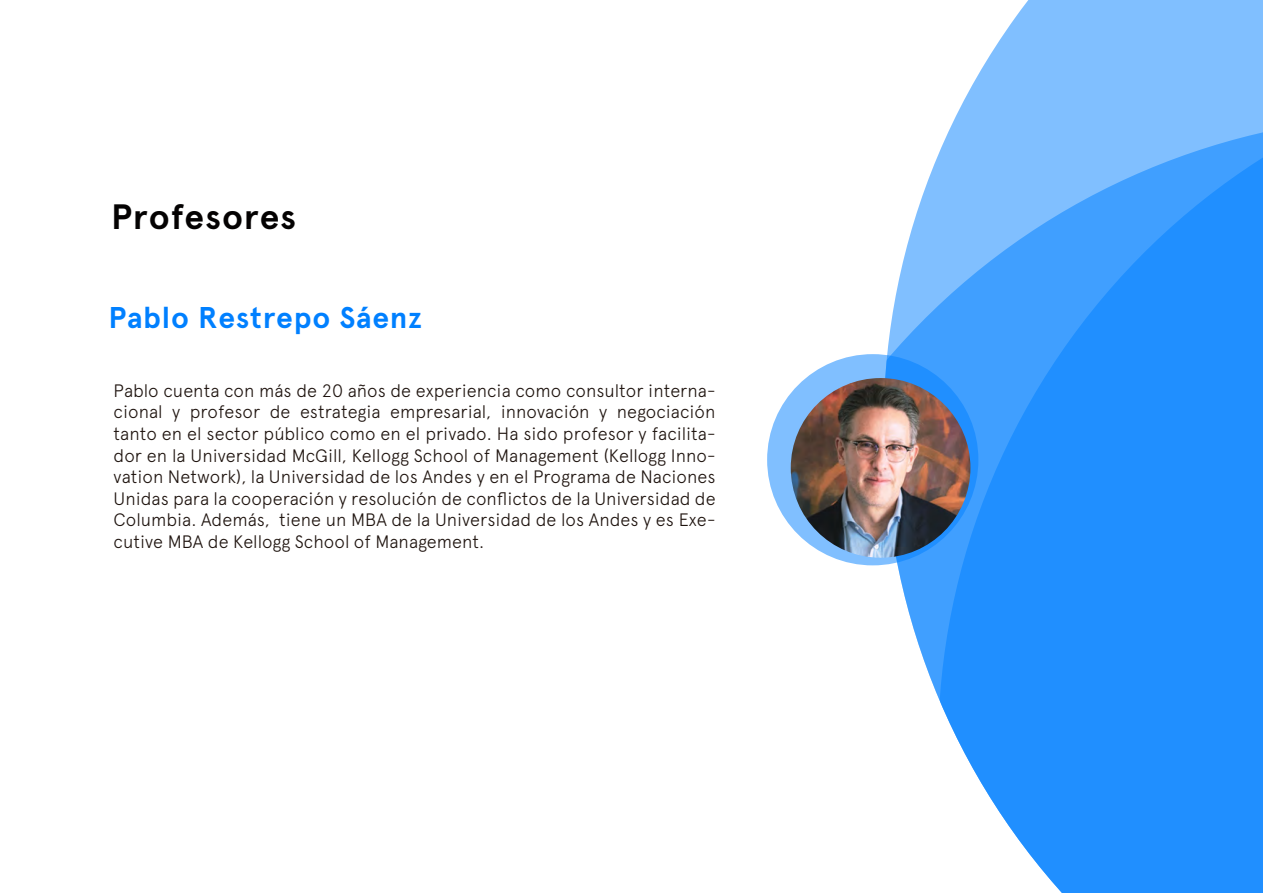
<style>
.page{position:relative;width:1263px;height:893px;background:#fff}
.page>*{position:absolute;margin:0;border:0;box-sizing:border-box;transform-origin:0 0}
.t1{font:700 35.25px "Apercu";letter-spacing:.03em;color:#040202}
.t2{font:700 30px "Apercu";letter-spacing:.025em;color:#0080ff}
.t3{font:300 18px/21.6px "Apercu";color:#1f140f;text-align:justify}
</style>
<div class="page">
<svg style="left:883px;top:0;width:380px;height:893px;background:#56aaff"></svg>
<svg style="left:767px;top:354px;width:211px;height:211px;background:#65b1fd"></svg>
<img style="left:791px;top:378px;width:179px;height:180px;border-radius:90px">
<h1 class="t1" style="left:111px;top:196px;width:187px">Profesores</h1>
<h2 class="t2" style="left:108px;top:299px;width:315px">Pablo Restrepo Sáenz</h2>
<p class="t3" style="left:114px;top:379px;width:603px">Pablo cuenta con más de 20 años de experiencia como consultor interna&shy;cional y profesor de estrategia empresarial, innovación y negociación tanto en el sector público como en el privado. Ha sido profesor y facilita&shy;dor en la Universidad McGill, Kellogg School of Management (Kellogg Inno&shy;vation Network), la Universidad de los Andes y en el Programa de Naciones Unidas para la cooperación y resolución de conflictos de la Universidad de Columbia. Además, tiene un MBA de la Universidad de los Andes y es Exe&shy;cutive MBA de Kellogg School of Management.</p>
</div>
